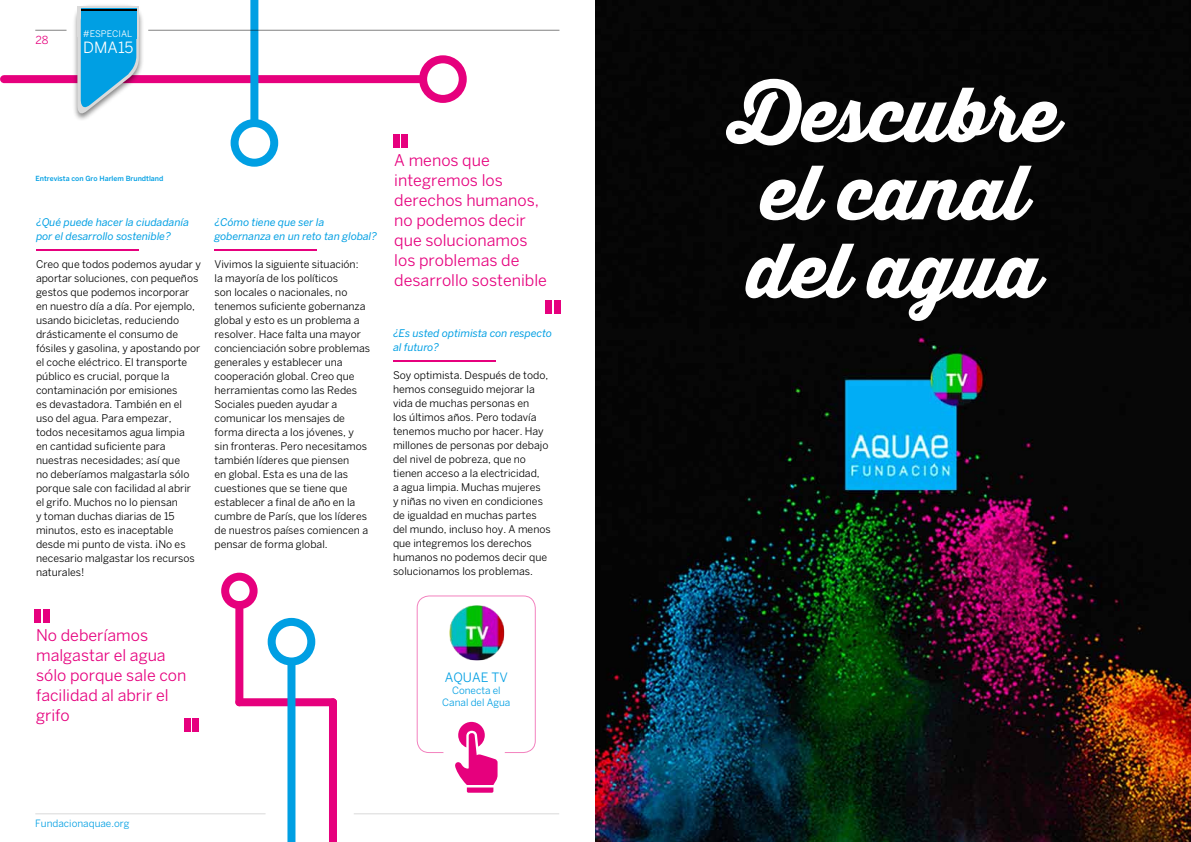
<style>
.page{position:relative;width:1191px;height:842px;background:#fff}
.page>*{position:absolute;margin:0;border:0;box-sizing:border-box;transform-origin:0 0}
.t1{font:74.8px/78px "Thirsty Script Extrabold Demo";letter-spacing:-.01em;color:#fff}
.t2{font:16px/20px "Benton Sans";color:#e6007e}
.t3{font:15.4px "Benton Sans";color:#fff}
.t4{font:12.8px "Benton Sans";color:#009fe3}
.t5{font:11px "Benton Sans";color:#e6007d}
.t6{font:10.5px/14px "Benton Sans";color:#000}
.t7{font:italic 10.5px/14px "Benton Sans";color:#009fe3}
.t8{font:10px/12px "Benton Sans";color:#009fe3;text-align:center}
.t9{font:9px "Benton Sans";color:#fff}
.t10{font:500 7px "Benton Sans";color:#009fe3}
</style>
<div class="page">
<hr style="left:36px;top:250px;width:102px;height:1px;background:#e6007d">
<hr style="left:214px;top:250px;width:103px;height:1px;background:#e6007d">
<hr style="left:393px;top:361px;width:102px;height:1px;background:#e6007d">
<div style="left:35px;top:610px;width:6px;height:13px;background:#e6007e"></div>
<div style="left:43px;top:610px;width:6px;height:13px;background:#e6007e"></div>
<div style="left:393px;top:135px;width:6px;height:13px;background:#e6007e"></div>
<div style="left:402px;top:135px;width:6px;height:13px;background:#e6007e"></div>
<div style="left:184px;top:719px;width:6px;height:13px;background:#e6007e"></div>
<div style="left:193px;top:719px;width:6px;height:13px;background:#e6007e"></div>
<div style="left:546px;top:300px;width:6px;height:14px;background:#e6007e"></div>
<div style="left:554px;top:300px;width:6px;height:14px;background:#e6007e"></div>
<div style="left:4px;top:75px;width:417px;height:8px;background:#e6007d"></div>
<div style="left:419px;top:55px;width:48px;height:48px;border:8px solid #e6007d;border-radius:50%"></div>
<div style="left:250px;top:1px;width:8px;height:120px;background:#009fe3"></div>
<div style="left:231px;top:119px;width:47px;height:48px;border:8px solid #009fe3;border-radius:50%"></div>
<div style="left:221px;top:573px;width:37px;height:36px;border:8px solid #e6007d;border-radius:50%"></div>
<div style="left:239px;top:698px;width:94px;height:8px;background:#e6007d"></div>
<div style="left:235px;top:605px;width:8px;height:97px;background:#e6007d"></div>
<div style="left:329px;top:702px;width:8px;height:140px;background:#e6007d"></div>
<div style="left:287px;top:664px;width:8px;height:178px;background:#009fe3"></div>
<div style="left:268px;top:618px;width:47px;height:47px;border:8px solid #009fe3;border-radius:50%"></div>
<img style="left:595px;top:1px;width:595px;height:841px">
<hr style="left:633px;top:30px;width:524px;height:1px;background:#000">
<hr style="left:35px;top:30px;width:32px;height:1px;background:#000">
<hr style="left:148px;top:30px;width:411px;height:1px;background:#000">
<div style="left:72px;top:4px;width:72px;height:117px;background:#000;opacity:.5"></div>
<svg style="left:77px;top:6px;width:62px;height:112px"></svg>
<hr style="left:81px;top:9px;width:55px;height:1px;background:#000">
<div style="left:417px;top:595px;width:119px;height:158px;border:1px solid #e6007d;border-radius:12px"></div>
<div style="left:443px;top:712px;width:62px;height:76px;background:#fff;border-radius:12px"></div>
<img style="left:449px;top:605px;width:56px;height:56px">
<svg style="left:455px;top:722px;width:42px;height:71px"></svg>
<hr style="left:35px;top:813px;width:230px;height:1px;background:#dadada">
<hr style="left:354px;top:813px;width:205px;height:1px;background:#dadada">
<p class="t5" style="left:35px;top:33px;width:15px">28</p>
<p class="t9" style="left:83px;top:28px;width:50px">#ESPECIAL</p>
<h3 class="t3" style="left:83px;top:39px;width:52px">DMA15</h3>
<p class="t10" style="left:35px;top:174px;width:129px">Entrevista con Gro Harlem Brundtland</p>
<p class="t7" style="left:36px;top:215px;width:154px">¿Qué puede hacer la ciudadanía por el desarrollo sostenible?</p>
<p class="t6" style="left:36px;top:257px;width:166px">Creo que todos podemos ayudar y aportar soluciones, con pequeños gestos que podemos incorporar en nuestro día a día. Por ejemplo, usando bicicletas, reduciendo drásticamente el consumo de fósiles y gasolina, y apostando por el coche eléctrico. El transporte público es crucial, porque la contaminación por emisiones<br>es devastadora. También en el uso del agua. Para empezar, todos necesitamos agua limpia<br>en cantidad suficiente para nuestras necesidades; así que<br>no deberíamos malgastarla sólo porque sale con facilidad al abrir el grifo. Muchos no lo piensan<br>y toman duchas diarias de 15 minutos, esto es inaceptable desde mi punto de vista. ¡No es necesario malgastar los recursos naturales!</p>
<p class="t7" style="left:214px;top:215px;width:164px">¿Cómo tiene que ser la gobernanza en un reto tan global?</p>
<p class="t6" style="left:214px;top:257px;width:157px">Vivimos la siguiente situación:<br>la mayoría de los políticos<br>son locales o nacionales, no tenemos suficiente gobernanza global y esto es un problema a resolver. Hace falta una mayor concienciación sobre problemas generales y establecer una cooperación global. Creo que herramientas como las Redes<br>Sociales pueden ayudar a comunicar los mensajes de forma directa a los jóvenes, y sin fronteras. Pero necesitamos también líderes que piensen<br>en global. Esta es una de las cuestiones que se tiene que establecer a final de año en la cumbre de París, que los líderes de nuestros países comiencen a pensar de forma global.</p>
<h2 class="t2" style="left:394px;top:150px;width:154px">A menos que integremos los derechos humanos, no podemos decir que solucionamos los problemas de desarrollo sostenible</h2>
<p class="t7" style="left:393px;top:326px;width:160px">¿Es usted optimista con respecto al futuro?</p>
<p class="t6" style="left:393px;top:368px;width:159px">Soy optimista. Después de todo, hemos conseguido mejorar la vida de muchas personas en<br>los últimos años. Pero todavía tenemos mucho por hacer. Hay millones de personas por debajo del nivel de pobreza, que no tienen acceso a la electricidad,<br>a agua limpia. Muchas mujeres<br>y niñas no viven en condiciones de igualdad en muchas partes del mundo, incluso hoy. A menos que integremos los derechos humanos no podemos decir que solucionamos los problemas.</p>
<h2 class="t2" style="left:36px;top:625px;width:152px">No deberíamos malgastar el agua sólo porque sale con facilidad al abrir el grifo</h2>
<p class="t4" style="left:445px;top:670px;width:64px">AQUAE TV</p>
<p class="t8" style="left:442px;top:685px;width:70px">Conecta el<br>Canal del Agua</p>
<p class="t8" style="left:35px;top:817px;width:96px">Fundacionaquae.org</p>
<h1 class="t1" style="left:728px;top:75px;width:333px">Descubre el canal del agua</h1>
</div>
